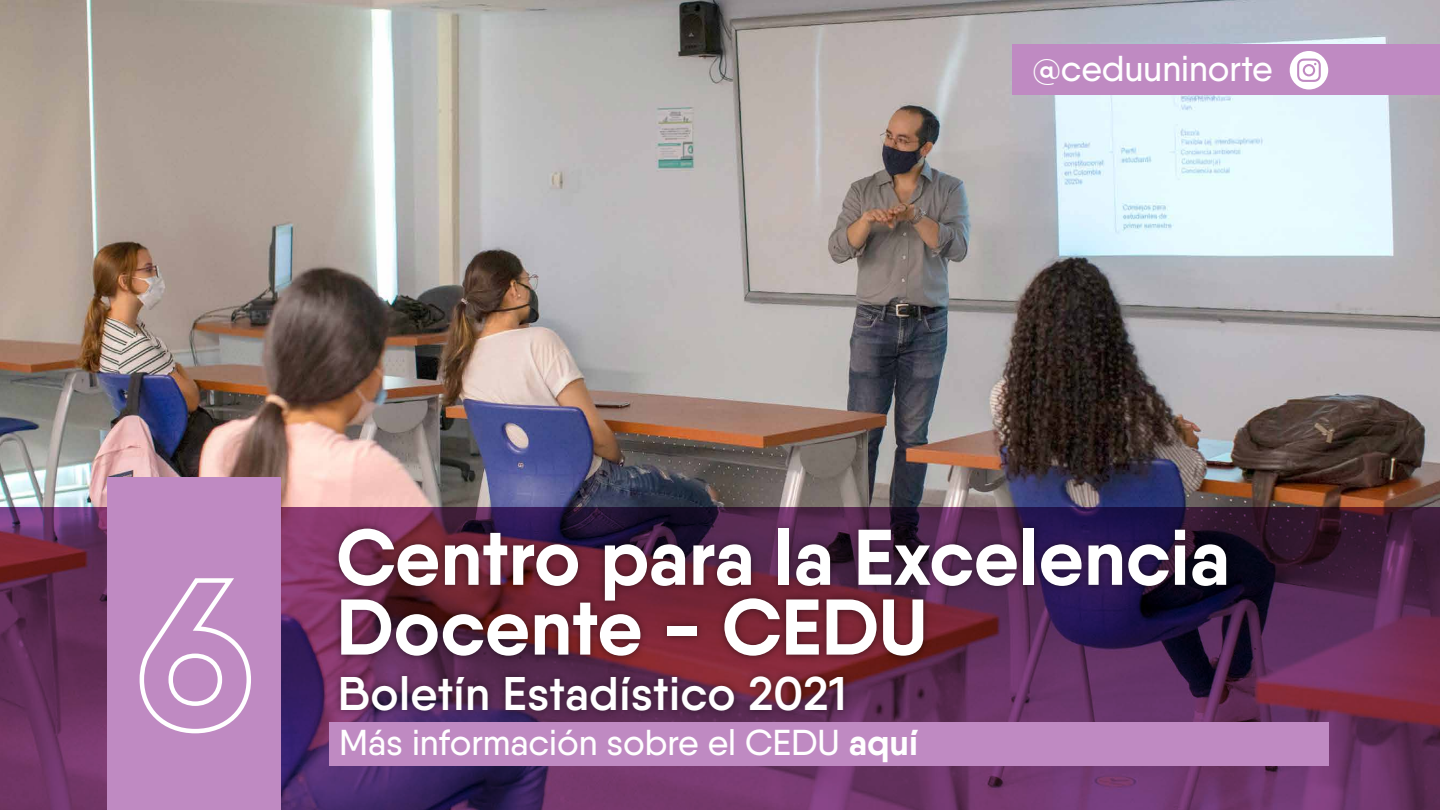
<style>
.page{position:relative;width:1440px;height:810px;background:#fff}
.page>*{position:absolute;margin:0;border:0;box-sizing:border-box;transform-origin:0 0}
.t1{font:700 78.75px/69.8px "Qanelas";color:#fff}
.t2{font:600 47.17px "Qanelas";letter-spacing:.01em;color:#fff}
.t3{font:500 36px "Qanelas";color:#fff}
.s1{font-weight:700}
</style>
<div class="page">
<img style="left:0;top:0;width:1440px;height:507px">
<svg style="left:0;top:507px;width:1440px;height:303px"></svg>
<div style="left:107px;top:477px;width:174px;height:333px;background:#bf8ac2"></div>
<svg style="left:139px;top:578px;width:112px;height:156px"></svg>
<div style="left:1013px;top:45px;width:427px;height:50px;background:#bf8ac2"></div>
<svg style="left:1290px;top:51px;width:38px;height:39px"></svg>
<div style="left:1305px;top:66px;width:8px;height:8px;background:#fff;border-radius:50%"></div>
<img style="left:325px;top:507px;width:946px;height:181px">
<img style="left:326px;top:659px;width:538px;height:75px">
<div style="left:329px;top:722px;width:1000px;height:44px;background:#bf8ac2"></div>
<p class="t3" style="left:1032px;top:46px;width:242px">@ceduuninorte</p>
<h1 class="t1" style="left:336px;top:522px;width:895px">Centro para la Excelencia<br>Docente - CEDU</h1>
<h2 class="t2" style="left:338px;top:665px;width:510px">Boletín Estadístico 2021</h2>
<p class="t3" style="left:339px;top:721px;width:580px">Más información sobre el CEDU <span class="s1">aquí</span></p>
</div>
